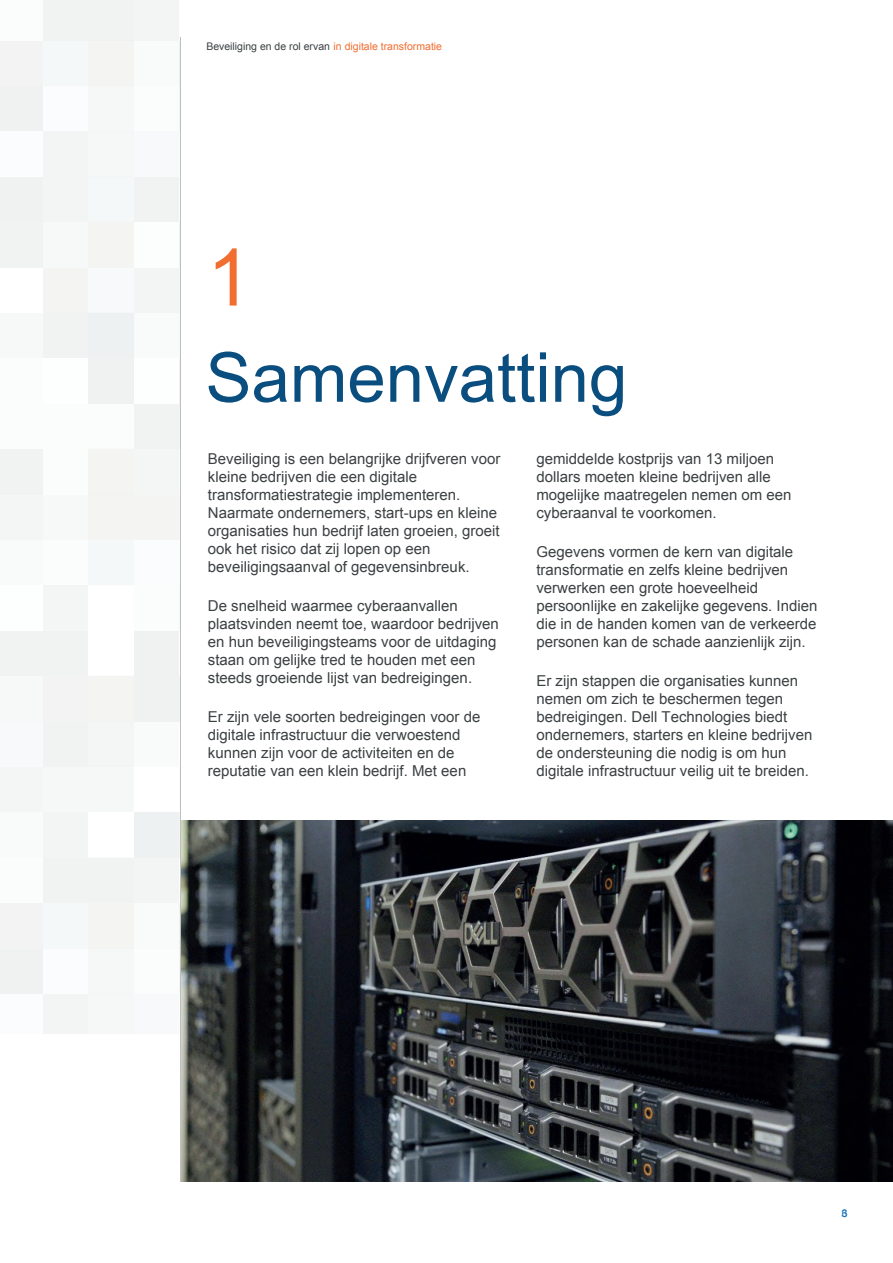
<style>
.page{position:relative;width:893px;height:1263px;background:#fff}
.page>*{position:absolute;margin:0;border:0;box-sizing:border-box;transform-origin:0 0}
.t1{font:79.5px "Arial";color:#f26d30}
.t2{font:69px "Arial";color:#0a4d7f}
.t3{font:15px/18px "Arial";color:#3b4042}
.t4{font:10.5px "Arial";color:#3b4042}
.t5{font:10.5px "Arial";color:#2078be}
.s1{color:#f26d30}
</style>
<div class="page">
<img style="left:182px;top:820px;width:711px;height:361px">
<div style="left:0;top:994px;width:43px;height:39px;background:#fafcfd"></div>
<div style="left:0;top:948px;width:43px;height:46px;background:#f0f1f1"></div>
<div style="left:0;top:903px;width:43px;height:45px;background:#f3f3f3"></div>
<div style="left:0;top:857px;width:43px;height:46px;background:#fbfdfd"></div>
<div style="left:0;top:812px;width:43px;height:45px;background:#f9fbfb"></div>
<div style="left:0;top:767px;width:43px;height:45px;background:#f4f6f5"></div>
<div style="left:0;top:721px;width:43px;height:46px;background:#f7f9fa"></div>
<div style="left:0;top:676px;width:43px;height:45px;background:#f7f9f8"></div>
<div style="left:0;top:630px;width:43px;height:46px;background:#f0f3f2"></div>
<div style="left:0;top:540px;width:43px;height:45px;background:#f9fbfb"></div>
<div style="left:0;top:494px;width:43px;height:46px;background:#f4f6f5"></div>
<div style="left:0;top:449px;width:43px;height:45px;background:#f1f3f2"></div>
<div style="left:0;top:403px;width:43px;height:46px;background:#fbfdfd"></div>
<div style="left:0;top:358px;width:43px;height:45px;background:#fbfdfd"></div>
<div style="left:0;top:313px;width:43px;height:45px;background:#f7f9f8"></div>
<div style="left:43px;top:994px;width:46px;height:39px;background:#f3f5f4"></div>
<div style="left:43px;top:948px;width:46px;height:46px;background:#fafcfd"></div>
<div style="left:43px;top:903px;width:46px;height:45px;background:#f5f8f8"></div>
<div style="left:43px;top:857px;width:46px;height:46px;background:#f0f3f2"></div>
<div style="left:43px;top:812px;width:46px;height:45px;background:#f3f5f4"></div>
<div style="left:43px;top:767px;width:46px;height:45px;background:#f5f8f7"></div>
<div style="left:43px;top:721px;width:46px;height:46px;background:#f0f3f2"></div>
<div style="left:43px;top:676px;width:46px;height:45px;background:#f3f3f3"></div>
<div style="left:43px;top:630px;width:46px;height:46px;background:#f1f3f2"></div>
<div style="left:43px;top:585px;width:46px;height:45px;background:#f4f6f5"></div>
<div style="left:43px;top:540px;width:46px;height:45px;background:#fbfdfd"></div>
<div style="left:43px;top:494px;width:46px;height:46px;background:#f7f9f8"></div>
<div style="left:43px;top:449px;width:46px;height:45px;background:#fbfdfd"></div>
<div style="left:43px;top:403px;width:46px;height:46px;background:#fbfdfd"></div>
<div style="left:43px;top:313px;width:46px;height:45px;background:#f0f3f2"></div>
<div style="left:43px;top:267px;width:46px;height:46px;background:#f4f4f3"></div>
<div style="left:89px;top:994px;width:45px;height:39px;background:#f5f8f7"></div>
<div style="left:89px;top:948px;width:45px;height:46px;background:#f5f8f7"></div>
<div style="left:89px;top:903px;width:45px;height:45px;background:#f4f4f3"></div>
<div style="left:89px;top:857px;width:45px;height:46px;background:#f1f3f2"></div>
<div style="left:89px;top:767px;width:45px;height:45px;background:#f5f8f7"></div>
<div style="left:89px;top:721px;width:45px;height:46px;background:#f4f6f5"></div>
<div style="left:89px;top:676px;width:45px;height:45px;background:#f4f4f3"></div>
<div style="left:89px;top:540px;width:45px;height:45px;background:#f5f8f8"></div>
<div style="left:89px;top:494px;width:45px;height:46px;background:#f4f4f3"></div>
<div style="left:89px;top:449px;width:45px;height:45px;background:#f4f4f3"></div>
<div style="left:89px;top:403px;width:45px;height:46px;background:#fbfdfd"></div>
<div style="left:89px;top:358px;width:45px;height:45px;background:#f0f1f1"></div>
<div style="left:89px;top:313px;width:45px;height:45px;background:#eef1f1"></div>
<div style="left:89px;top:267px;width:45px;height:46px;background:#f7f9fa"></div>
<div style="left:134px;top:994px;width:45px;height:39px;background:#f7f9fa"></div>
<div style="left:134px;top:948px;width:45px;height:46px;background:#fbfdfd"></div>
<div style="left:134px;top:903px;width:45px;height:45px;background:#f9fbfb"></div>
<div style="left:134px;top:857px;width:45px;height:46px;background:#f3f5f4"></div>
<div style="left:134px;top:812px;width:45px;height:45px;background:#eef1f1"></div>
<div style="left:134px;top:721px;width:45px;height:46px;background:#f9fbfb"></div>
<div style="left:134px;top:676px;width:45px;height:45px;background:#f0f1f1"></div>
<div style="left:134px;top:630px;width:45px;height:46px;background:#f0f1f1"></div>
<div style="left:134px;top:585px;width:45px;height:45px;background:#fbfdfd"></div>
<div style="left:134px;top:540px;width:45px;height:45px;background:#fafcfd"></div>
<div style="left:134px;top:494px;width:45px;height:46px;background:#f4f4f3"></div>
<div style="left:134px;top:449px;width:45px;height:45px;background:#f4f6f5"></div>
<div style="left:134px;top:403px;width:45px;height:46px;background:#f0f3f2"></div>
<div style="left:134px;top:313px;width:45px;height:45px;background:#f9fbfb"></div>
<div style="left:134px;top:267px;width:45px;height:46px;background:#f3f5f4"></div>
<hr style="left:179px;top:994px;width:1px;height:39px;background:#fbfdfd">
<hr style="left:179px;top:948px;width:1px;height:46px;background:#f3f5f4">
<hr style="left:179px;top:903px;width:1px;height:45px;background:#f0f3f2">
<hr style="left:179px;top:857px;width:1px;height:46px;background:#fbfdfd">
<hr style="left:179px;top:812px;width:1px;height:45px;background:#f4f4f3">
<hr style="left:179px;top:767px;width:1px;height:45px;background:#f9fbfb">
<hr style="left:179px;top:676px;width:1px;height:45px;background:#f0f3f2">
<hr style="left:179px;top:585px;width:1px;height:45px;background:#f5f8f8">
<hr style="left:179px;top:540px;width:1px;height:45px;background:#fafcfd">
<hr style="left:179px;top:494px;width:1px;height:46px;background:#f5f8f7">
<hr style="left:179px;top:403px;width:1px;height:46px;background:#f0f3f2">
<hr style="left:179px;top:358px;width:1px;height:45px;background:#f3f3f3">
<hr style="left:179px;top:313px;width:1px;height:45px;background:#f7f9f8">
<hr style="left:179px;top:267px;width:1px;height:46px;background:#f5f8f7">
<div style="left:0;top:222px;width:43px;height:45px;background:#f0f3f2"></div>
<div style="left:0;top:176px;width:43px;height:46px;background:#f0f1f1"></div>
<div style="left:0;top:131px;width:43px;height:45px;background:#fafcfd"></div>
<div style="left:0;top:86px;width:43px;height:45px;background:#f0f1f1"></div>
<div style="left:0;top:40px;width:43px;height:46px;background:#f3f3f3"></div>
<div style="left:0;top:0;width:43px;height:40px;background:#fbfdfd"></div>
<div style="left:43px;top:222px;width:46px;height:45px;background:#f7f9f8"></div>
<div style="left:43px;top:176px;width:46px;height:46px;background:#f3f5f4"></div>
<div style="left:43px;top:131px;width:46px;height:45px;background:#f3f5f4"></div>
<div style="left:43px;top:86px;width:46px;height:45px;background:#fafcfd"></div>
<div style="left:43px;top:40px;width:46px;height:46px;background:#f5f8f8"></div>
<div style="left:43px;top:0;width:46px;height:40px;background:#f0f3f2"></div>
<div style="left:89px;top:222px;width:45px;height:45px;background:#f4f4f3"></div>
<div style="left:89px;top:176px;width:45px;height:46px;background:#f5f8f8"></div>
<div style="left:89px;top:131px;width:45px;height:45px;background:#f5f8f7"></div>
<div style="left:89px;top:86px;width:45px;height:45px;background:#f5f8f7"></div>
<div style="left:89px;top:40px;width:45px;height:46px;background:#f4f4f3"></div>
<div style="left:89px;top:0;width:45px;height:40px;background:#f1f3f2"></div>
<div style="left:134px;top:176px;width:45px;height:46px;background:#f1f3f2"></div>
<div style="left:134px;top:131px;width:45px;height:45px;background:#f7f9fa"></div>
<div style="left:134px;top:86px;width:45px;height:45px;background:#fbfdfd"></div>
<div style="left:134px;top:40px;width:45px;height:46px;background:#f9fbfb"></div>
<div style="left:134px;top:0;width:45px;height:40px;background:#f3f5f4"></div>
<hr style="left:179px;top:222px;width:1px;height:45px;background:#f0f3f2">
<hr style="left:179px;top:131px;width:1px;height:45px;background:#fbfdfd">
<hr style="left:179px;top:86px;width:1px;height:45px;background:#f3f5f4">
<hr style="left:179px;top:40px;width:1px;height:46px;background:#f0f3f2">
<hr style="left:179px;top:0;width:1px;height:40px;background:#fbfdfd">
<hr style="left:181px;top:37px;width:1px;height:1145px;background:#bec0c0">
<p class="t4" style="left:206px;top:40px;width:237px">Beveiliging en de rol ervan <span class="s1">in digitale transformatie</span></p>
<h1 class="t1" style="left:207px;top:226px;width:46px">1</h1>
<h2 class="t2" style="left:206px;top:332px;width:423px">Samenvatting</h2>
<p class="t3" style="left:208px;top:449px;width:294px">Beveiliging is een belangrijke drijfveren voor kleine bedrijven die een digitale transformatiestrategie implementeren.<br>Naarmate ondernemers, start-ups en kleine organisaties hun bedrijf laten groeien, groeit ook het risico dat zij lopen op een beveiligingsaanval of gegevensinbreuk.</p>
<p class="t3" style="left:208px;top:596px;width:292px">De snelheid waarmee cyberaanvallen plaatsvinden neemt toe, waardoor bedrijven en hun beveiligingsteams voor de uitdaging staan om gelijke tred te houden met een steeds groeiende lijst van bedreigingen.</p>
<p class="t3" style="left:208px;top:707px;width:274px">Er zijn vele soorten bedreigingen voor de digitale infrastructuur die verwoestend kunnen zijn voor de activiteiten en de reputatie van een klein bedrijf. Met een</p>
<p class="t3" style="left:536px;top:449px;width:257px">gemiddelde kostprijs van 13 miljoen dollars moeten kleine bedrijven alle mogelijke maatregelen nemen om een cyberaanval te voorkomen.</p>
<p class="t3" style="left:536px;top:542px;width:282px">Gegevens vormen de kern van digitale transformatie en zelfs kleine bedrijven verwerken een grote hoeveelheid persoonlijke en zakelijke gegevens. Indien die in de handen komen van de verkeerde personen kan de schade aanzienlijk zijn.</p>
<p class="t3" style="left:536px;top:671px;width:277px">Er zijn stappen die organisaties kunnen nemen om zich te beschermen tegen bedreigingen. Dell Technologies biedt ondernemers, starters en kleine bedrijven de ondersteuning die nodig is om hun digitale infrastructuur veilig uit te breiden.</p>
<p class="t5" style="left:841px;top:1206px;width:7px">3</p>
<p class="t5" style="left:842px;top:1206px;width:7px">6</p>
</div>
